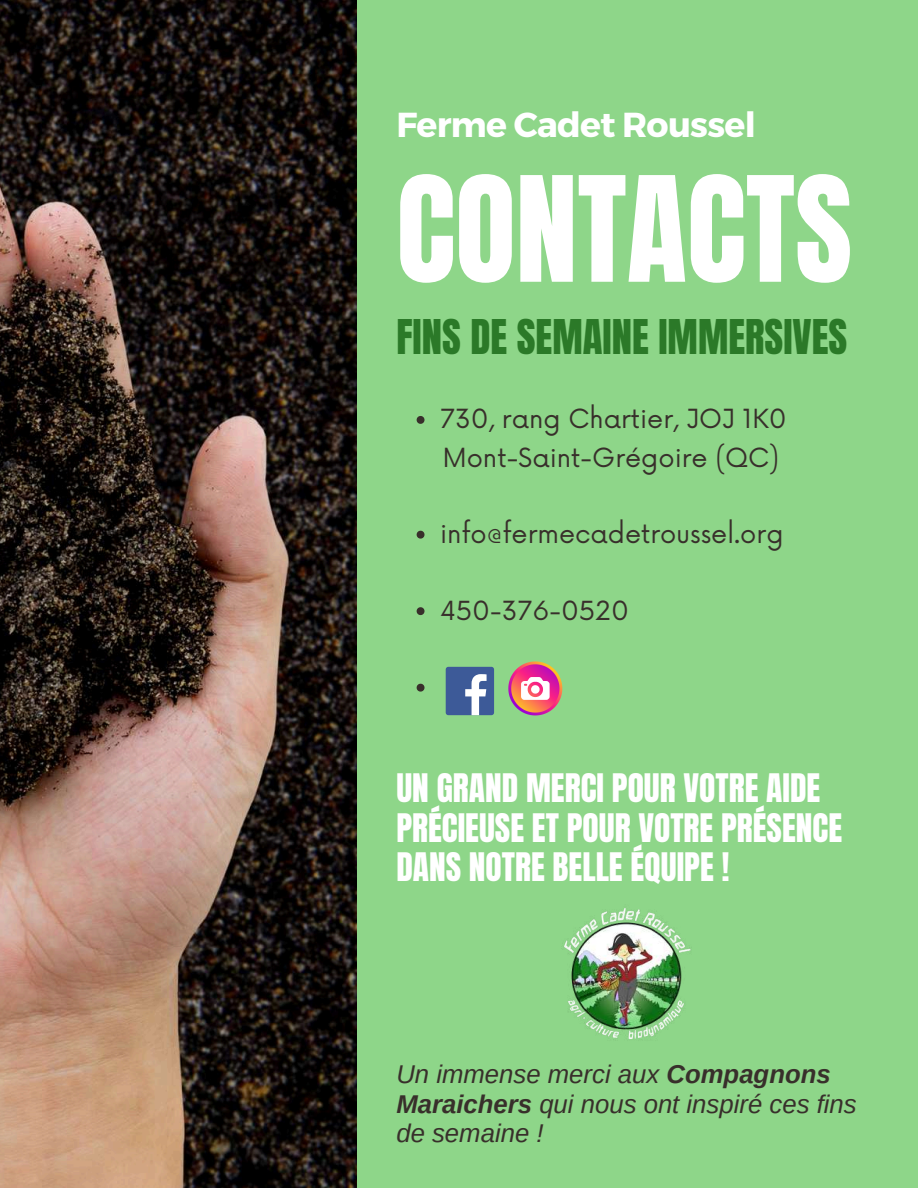
<style>
.page{position:relative;width:918px;height:1188px;background:#8ed689}
.page>*{position:absolute;margin:0;border:0;box-sizing:border-box;transform-origin:0 0}
.t1{font:124.2px "Anton";color:#fff}
.t2{font:40.8px "Anton";color:#2b7928}
.t3{font:700 34.65px "Montserrat";letter-spacing:-.02em;color:#fff}
.t4{font:33.45px/39.3px "Anton";color:#fff}
.t5{font:25.65px/38.2px "Now";color:#382f2b}
.t6{font:italic 25.65px/29.2px "Arimo";color:#382f2b}
.s1{font-weight:700}
</style>
<div class="page">
<img style="left:0;top:0;width:356px;height:1188px">
<img style="left:563px;top:908px;width:128px;height:132px">
<svg style="left:417px;top:416px;width:8px;height:8px"></svg>
<svg style="left:417px;top:531px;width:8px;height:8px"></svg>
<svg style="left:417px;top:607px;width:8px;height:8px"></svg>
<svg style="left:417px;top:684px;width:8px;height:8px"></svg>
<svg style="left:508px;top:661px;width:54px;height:54px"></svg>
<div style="left:446px;top:667px;width:48px;height:48px;background:#3d5a98;border-radius:3px"></div>
<svg style="left:465px;top:674px;width:22px;height:41px"></svg>
<h3 class="t3" style="left:396px;top:102px;width:361px">Ferme Cadet Roussel</h3>
<h1 class="t1" style="left:396px;top:140px;width:457px">CONTACTS</h1>
<h2 class="t2" style="left:396px;top:308px;width:452px">FINS DE SEMAINE IMMERSIVES</h2>
<p class="t5" style="left:440px;top:401px;width:348px">730, rang Chartier, JOJ 1K0<br>Mont-Saint-Grégoire (QC)</p>
<p class="t5" style="left:440px;top:516px;width:345px">info@fermecadetroussel.org</p>
<p class="t5" style="left:440px;top:593px;width:190px">450-376-0520</p>
<h3 class="t4" style="left:396px;top:769px;width:447px">UN GRAND MERCI POUR VOTRE AIDE<br>PRÉCIEUSE ET POUR VOTRE PRÉSENCE<br>DANS NOTRE BELLE ÉQUIPE !</h3>
<p class="t6" style="left:396px;top:1060px;width:462px">Un immense merci aux <span class="s1">Compagnons<br>Maraichers</span> qui nous ont inspiré ces fins de semaine !</p>
</div>
